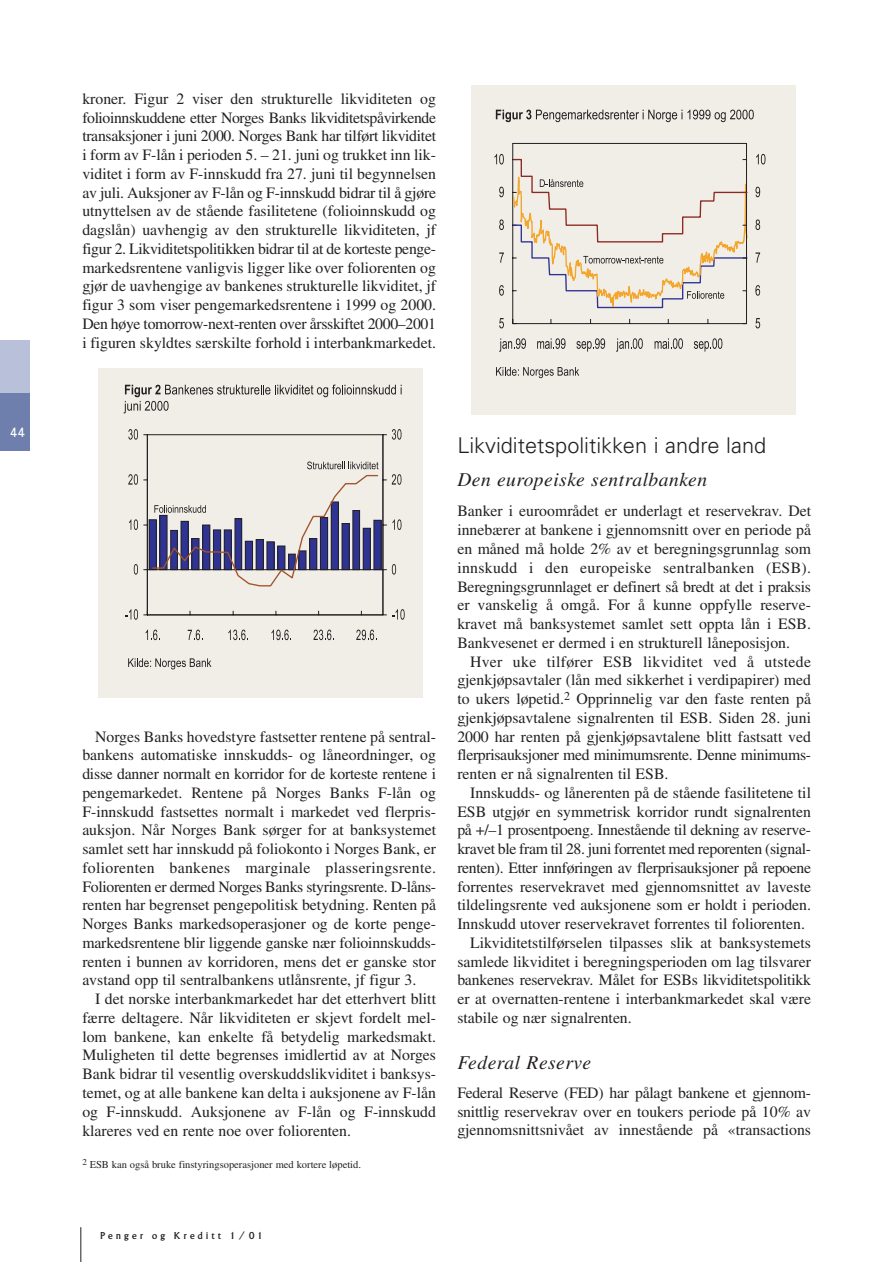
<style>
.page{position:relative;width:893px;height:1262px;background:#fff}
.page>*{position:absolute;margin:0;border:0;box-sizing:border-box;transform-origin:0 0}
.t1{font:300 21.75px "Univers";color:#231f20}
.t2{font:italic 19.5px "Times";letter-spacing:.025em;color:#231f20}
.t3{font:15.75px/18.8px "Times";color:#231f20;text-align:justify}
.t4{font:15.75px "Times";letter-spacing:-.02em;color:#231f20}
.t5{font:13.5px "Univers";color:#fff}
.t6{font:10.5px "Times";color:#231f20}
.t7{font:10.5px "Albertus";letter-spacing:.31em;color:#231f20}
</style>
<div class="page">
<hr style="left:80px;top:1227px;width:1px;height:35px;background:#231f20">
<div style="left:0;top:340px;width:30px;height:111px;background:#b9c0d9"></div>
<div style="left:0;top:393px;width:30px;height:58px;background:#6e7fad"></div>
<div style="left:471px;top:85px;width:325px;height:329px;background:#f1ede7"></div>
<svg style="left:512px;top:109px;width:235px;height:216px"></svg>
<svg style="left:499px;top:318px;width:5px;height:10px"></svg>
<svg style="left:499px;top:285px;width:5px;height:11px"></svg>
<svg style="left:499px;top:252px;width:5px;height:11px"></svg>
<svg style="left:499px;top:219px;width:5px;height:11px"></svg>
<svg style="left:499px;top:187px;width:5px;height:10px"></svg>
<svg style="left:494px;top:154px;width:10px;height:10px"></svg>
<svg style="left:499px;top:338px;width:27px;height:14px"></svg>
<svg style="left:537px;top:338px;width:28px;height:11px"></svg>
<svg style="left:576px;top:338px;width:29px;height:13px"></svg>
<svg style="left:616px;top:338px;width:26px;height:14px"></svg>
<svg style="left:654px;top:338px;width:29px;height:11px"></svg>
<svg style="left:693px;top:338px;width:29px;height:13px"></svg>
<svg style="left:755px;top:318px;width:5px;height:10px"></svg>
<svg style="left:755px;top:285px;width:5px;height:11px"></svg>
<svg style="left:755px;top:252px;width:5px;height:11px"></svg>
<svg style="left:755px;top:219px;width:5px;height:11px"></svg>
<svg style="left:755px;top:187px;width:5px;height:10px"></svg>
<svg style="left:756px;top:154px;width:9px;height:10px"></svg>
<svg style="left:512px;top:143px;width:236px;height:181px"></svg>
<svg style="left:496px;top:110px;width:257px;height:12px"></svg>
<svg style="left:496px;top:367px;width:83px;height:11px"></svg>
<div style="left:98px;top:368px;width:325px;height:330px;background:#f1ede7"></div>
<svg style="left:124px;top:384px;width:277px;height:29px"></svg>
<svg style="left:146px;top:629px;width:14px;height:11px"></svg>
<svg style="left:188px;top:629px;width:15px;height:11px"></svg>
<svg style="left:228px;top:629px;width:20px;height:11px"></svg>
<svg style="left:271px;top:629px;width:20px;height:11px"></svg>
<svg style="left:313px;top:629px;width:21px;height:11px"></svg>
<svg style="left:356px;top:629px;width:21px;height:11px"></svg>
<svg style="left:128px;top:658px;width:83px;height:11px"></svg>
<svg style="left:125px;top:429px;width:279px;height:191px"></svg>
<p class="t5" style="left:10px;top:427px;width:17px">44</p>
<p class="t3" style="left:82px;top:91px;width:355px">kroner. Figur 2 viser den strukturelle likviditeten og folioinnskuddene etter Norges Banks likviditetspåvirkende transaksjoner i juni 2000. Norges Bank har tilført likviditet i form av F-lån i perioden 5. – 21. juni og trukket inn lik&shy;viditet i form av F-innskudd fra 27. juni til begynnelsen av juli. Auksjoner av F-lån og F-innskudd bidrar til å gjøre utnyttelsen av de stående fasilitetene (folioinnskudd og dagslån) uavhengig av den strukturelle likviditeten, jf figur 2. Likviditetspolitikken bidrar til at de korteste penge&shy;markedsrentene vanligvis ligger like over foliorenten og gjør de uavhengige av bankenes strukturelle likviditet, jf figur 3 som viser pengemarkedsrentene i 1999 og 2000.<br>Den høye tomorrow-next-renten over årsskiftet 2000–2001 i figuren skyldtes særskilte forhold i interbankmarkedet.</p>
<p class="t3" style="left:82px;top:728px;width:355px;text-indent:13px">Norges Banks hovedstyre fastsetter rentene på sentral&shy;bankens automatiske innskudds- og låneordninger, og disse danner normalt en korridor for de korteste rentene i pengemarkedet. Rentene på Norges Banks F-lån og F-innskudd fastsettes normalt i markedet ved flerpris&shy;auksjon. Når Norges Bank sørger for at banksystemet samlet sett har innskudd på foliokonto i Norges Bank, er foliorenten bankenes marginale plasseringsrente.<br>Foliorenten er dermed Norges Banks styringsrente. D-låns&shy;renten har begrenset pengepolitisk betydning. Renten på Norges Banks markedsoperasjoner og de korte penge&shy;markedsrentene blir liggende ganske nær folioinnskudds&shy;renten i bunnen av korridoren, mens det er ganske stor avstand opp til sentralbankens utlånsrente, jf figur 3.</p>
<p class="t3" style="left:82px;top:991px;width:355px;text-indent:13px">I det norske interbankmarkedet har det etterhvert blitt færre deltagere. Når likviditeten er skjevt fordelt mel&shy;lom bankene, kan enkelte få betydelig markedsmakt.<br>Muligheten til dette begrenses imidlertid av at Norges Bank bidrar til vesentlig overskuddslikviditet i banksys&shy;temet, og at alle bankene kan delta i auksjonene av F-lån og F-innskudd. Auksjonene av F-lån og F-innskudd klareres ved en rente noe over foliorenten.</p>
<p class="t6" style="left:82px;top:1160px;width:280px"><sup>2</sup> ESB kan også bruke finstyringsoperasjoner med kortere løpetid.</p>
<h1 class="t1" style="left:457px;top:437px;width:310px">Likviditetspolitikken i andre land</h1>
<p class="t2" style="left:457px;top:473px;width:251px">Den europeiske sentralbanken</p>
<p class="t3" style="left:457px;top:503px;width:355px">Banker i euroområdet er underlagt et reservekrav. Det innebærer at bankene i gjennomsnitt over en periode på en måned må holde 2% av et beregningsgrunnlag som innskudd i den europeiske sentralbanken (ESB).<br>Beregningsgrunnlaget er definert så bredt at det i praksis er vanskelig å omgå. For å kunne oppfylle reserve&shy;kravet må banksystemet samlet sett oppta lån i ESB.<br>Bankvesenet er dermed i en strukturell låneposisjon.</p>
<p class="t3" style="left:457px;top:653px;width:355px;text-indent:13px">Hver uke tilfører ESB likviditet ved å utstede gjenkjøpsavtaler (lån med sikkerhet i verdipapirer) med to ukers løpetid.<sup>2</sup> Opprinnelig var den faste renten på gjenkjøpsavtalene signalrenten til ESB. Siden 28. juni 2000 har renten på gjenkjøpsavtalene blitt fastsatt ved flerprisauksjoner med minimumsrente. Denne minimums&shy;renten er nå signalrenten til ESB.</p>
<p class="t3" style="left:470px;top:784px;width:342px">Innskudds- og lånerenten på de stående fasilitetene til</p>
<p class="t3" style="left:457px;top:803px;width:355px">ESB utgjør en symmetrisk korridor rundt signalrenten</p>
<p class="t3" style="left:457px;top:822px;width:355px">på +/–1 prosentpoeng. Innestående til dekning av reserve-</p>
<p class="t4" style="left:457px;top:843px;width:355px">kravet ble fram til 28. juni forrentet med reporenten (signal-</p>
<p class="t4" style="left:457px;top:862px;width:355px">renten). Etter innføringen av flerprisauksjoner på repoene</p>
<p class="t3" style="left:457px;top:878px;width:355px">forrentes reservekravet med gjennomsnittet av laveste</p>
<p class="t3" style="left:457px;top:897px;width:355px">tildelingsrente ved auksjonene som er holdt i perioden.</p>
<p class="t3" style="left:457px;top:916px;width:349px">Innskudd utover reservekravet forrentes til foliorenten.</p>
<p class="t3" style="left:470px;top:934px;width:342px">Likviditetstilførselen tilpasses slik at banksystemets</p>
<p class="t3" style="left:457px;top:953px;width:355px">samlede likviditet i beregningsperioden om lag tilsvarer</p>
<p class="t3" style="left:457px;top:972px;width:355px">bankenes reservekrav. Målet for ESBs likviditetspolitikk</p>
<p class="t3" style="left:457px;top:991px;width:355px">er at overnatten-rentene i interbankmarkedet skal være</p>
<p class="t3" style="left:457px;top:1009px;width:176px">stabile og nær signalrenten.</p>
<p class="t2" style="left:457px;top:1055px;width:135px">Federal Reserve</p>
<p class="t3" style="left:457px;top:1084px;width:355px">Federal Reserve (FED) har pålagt bankene et gjennom&shy;snittlig reservekrav over en toukers periode på 10% av gjennomsnittsnivået av innestående på «transactions</p>
<p class="t7" style="left:101px;top:1231px;width:163px">Penger og Kreditt 1/01</p>
</div>
